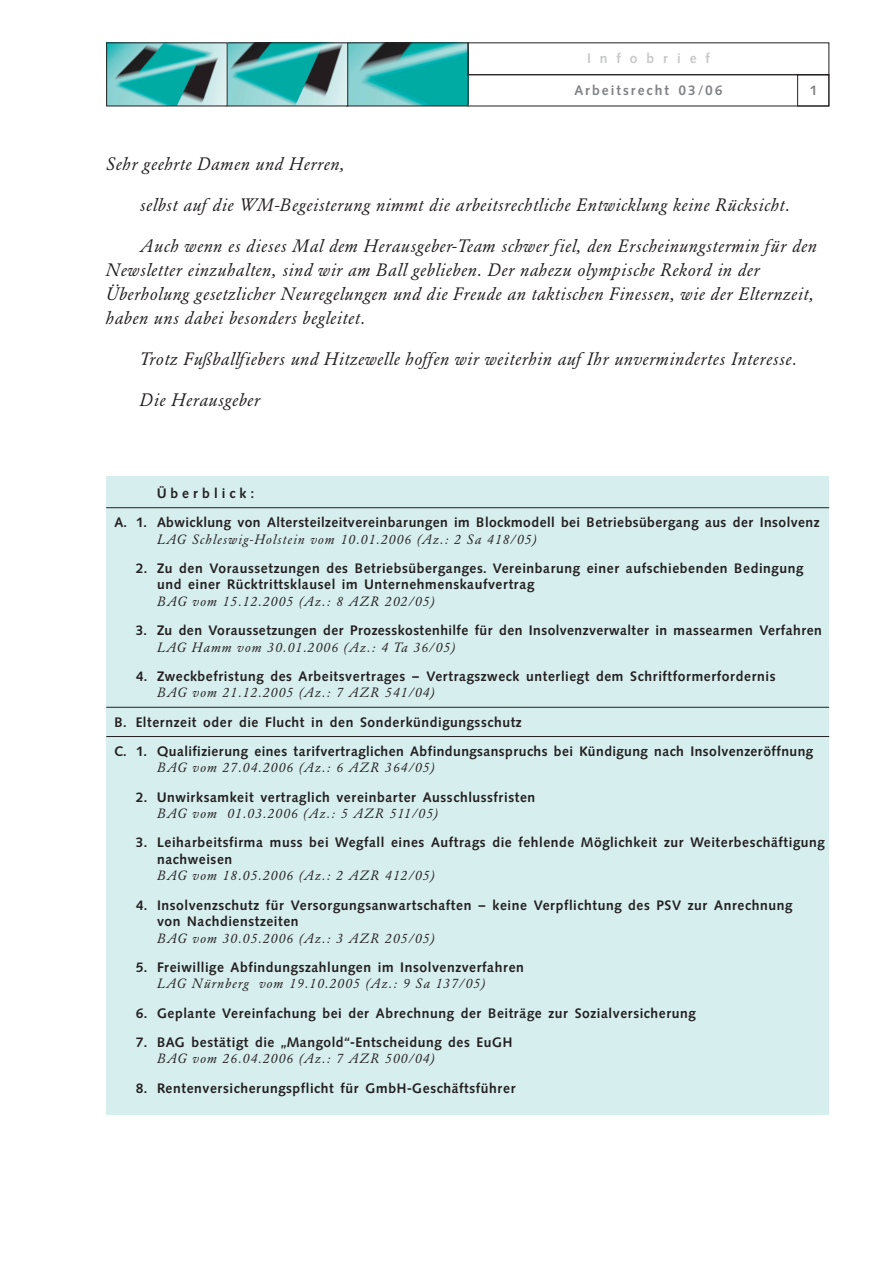
<style>
.page{position:relative;width:893px;height:1263px;background:#fff}
.page>*{position:absolute;margin:0;border:0;box-sizing:border-box;transform-origin:0 0}
.t1{font:18px/24px "Gab Ita";letter-spacing:.05em;color:#231f20}
.t2{font:13.5px/16.5px "Syn Med";letter-spacing:.105em;color:#231f20}
.t3{font:13.5px "Gab Ita";letter-spacing:.095em;color:#231f20}
.t4{font:13.5px "Syn Med";letter-spacing:.205em;color:#808285}
.t5{font:13.5px "Syn Med";letter-spacing:.72em;color:#c6c8ca}
</style>
<div class="page">
<div style="left:106px;top:476px;width:723px;height:638px;background:#d6eeee"></div>
<img style="left:108px;top:45px;width:358px;height:59px">
<div style="left:468px;top:43px;width:361px;height:32px;border:1px solid #231f20"></div>
<div style="left:797px;top:74px;width:32px;height:32px;border:1px solid #231f20"></div>
<hr style="left:106px;top:507px;width:723px;height:1px;background:#231f20">
<hr style="left:106px;top:707px;width:723px;height:1px;background:#231f20">
<hr style="left:106px;top:736px;width:723px;height:1px;background:#231f20">
<p class="t5" style="left:587px;top:53px;width:124px">Infobrief</p>
<p class="t4" style="left:575px;top:85px;width:149px">Arbeitsrecht 03/06</p>
<p class="t4" style="left:810px;top:85px;width:8px">1</p>
<h1 class="t1" style="left:106px;top:153px;width:240px">Sehr geehrte Damen und Herren,</h1>
<h1 class="t1" style="left:140px;top:194px;width:651px">selbst auf die WM-Begeisterung nimmt die arbeitsrechtliche Entwicklung keine Rücksicht.</h1>
<p class="t1" style="left:106px;top:235px;width:712px;text-indent:34px">Auch wenn es dieses Mal dem Herausgeber-Team schwer fiel, den Erscheinungstermin für den Newsletter einzuhalten, sind wir am Ball geblieben. Der nahezu olympische Rekord in der Überholung gesetzlicher Neuregelungen und die Freude an taktischen Finessen, wie der Elternzeit, haben uns dabei besonders begleitet.</p>
<h1 class="t1" style="left:140px;top:348px;width:658px">Trotz Fußballfiebers und Hitzewelle hoffen wir weiterhin auf Ihr unvermindertes Interesse.</h1>
<h1 class="t1" style="left:140px;top:389px;width:121px">Die Herausgeber</h1>
<p class="t2" style="left:115px;top:480px;width:706px;line-height:29.2px;text-indent:43px">Überblick:<br>A. 1. Abwicklung von Altersteilzeitvereinbarungen im Blockmodell bei Betriebsübergang aus der Insolvenz</p>
<p class="t3" style="left:157px;top:533px;width:381px">LAG Schleswig-Holstein vom 10.01.2006 (Az.: 2 Sa 418/05)</p>
<p class="t2" style="left:157px;top:561px;width:647px;text-indent:-21px">2. Zu den Voraussetzungen des Betriebsüberganges. Vereinbarung einer aufschiebenden Bedingung und einer Rücktrittsklausel im Unternehmenskaufvertrag</p>
<p class="t3" style="left:157px;top:596px;width:279px">BAG vom 15.12.2005 (Az.: 8 AZR 202/05)</p>
<p class="t2" style="left:136px;top:624px;width:687px">3. Zu den Voraussetzungen der Prozesskostenhilfe für den Insolvenzverwalter in massearmen Verfahren</p>
<p class="t3" style="left:157px;top:641px;width:299px">LAG Hamm vom 30.01.2006 (Az.: 4 Ta 36/05)</p>
<p class="t2" style="left:136px;top:669px;width:640px">4. Zweckbefristung des Arbeitsvertrages – Vertragszweck unterliegt dem Schriftformerfordernis</p>
<p class="t3" style="left:157px;top:687px;width:279px">BAG vom 21.12.2005 (Az.: 7 AZR 541/04)</p>
<p class="t2" style="left:115px;top:709px;width:699px;line-height:29.2px">B. Elternzeit oder die Flucht in den Sonderkündigungsschutz<br>C. 1. Qualifizierung eines tarifvertraglichen Abfindungsanspruchs bei Kündigung nach Insolvenzeröffnung</p>
<p class="t3" style="left:157px;top:762px;width:279px">BAG vom 27.04.2006 (Az.: 6 AZR 364/05)</p>
<p class="t2" style="left:136px;top:790px;width:400px">2. Unwirksamkeit vertraglich vereinbarter Ausschlussfristen</p>
<p class="t3" style="left:157px;top:808px;width:282px">BAG vom 01.03.2006 (Az.: 5 AZR 511/05)</p>
<p class="t2" style="left:157px;top:836px;width:668px;text-indent:-21px">3. Leiharbeitsfirma muss bei Wegfall eines Auftrags die fehlende Möglichkeit zur Weiterbeschäftigung nachweisen</p>
<p class="t3" style="left:157px;top:870px;width:279px">BAG vom 18.05.2006 (Az.: 2 AZR 412/05)</p>
<p class="t2" style="left:157px;top:898px;width:636px;text-indent:-21px">4. Insolvenzschutz für Versorgungsanwartschaften – keine Verpflichtung des PSV zur Anrechnung von Nachdienstzeiten</p>
<p class="t3" style="left:157px;top:933px;width:279px">BAG vom 30.05.2006 (Az.: 3 AZR 205/05)</p>
<p class="t2" style="left:136px;top:960px;width:389px">5. Freiwillige Abfindungszahlungen im Insolvenzverfahren</p>
<p class="t3" style="left:157px;top:978px;width:329px">LAG Nürnberg vom 19.10.2005 (Az.: 9 Sa 137/05)</p>
<p class="t2" style="left:136px;top:1006px;width:561px">6. Geplante Vereinfachung bei der Abrechnung der Beiträge zur Sozialversicherung</p>
<p class="t2" style="left:136px;top:1035px;width:377px">7. BAG bestätigt die „Mangold“-Entscheidung des EuGH</p>
<p class="t3" style="left:157px;top:1053px;width:279px">BAG vom 26.04.2006 (Az.: 7 AZR 500/04)</p>
<p class="t2" style="left:136px;top:1081px;width:381px">8. Rentenversicherungspflicht für GmbH-Geschäftsführer</p>
</div>
